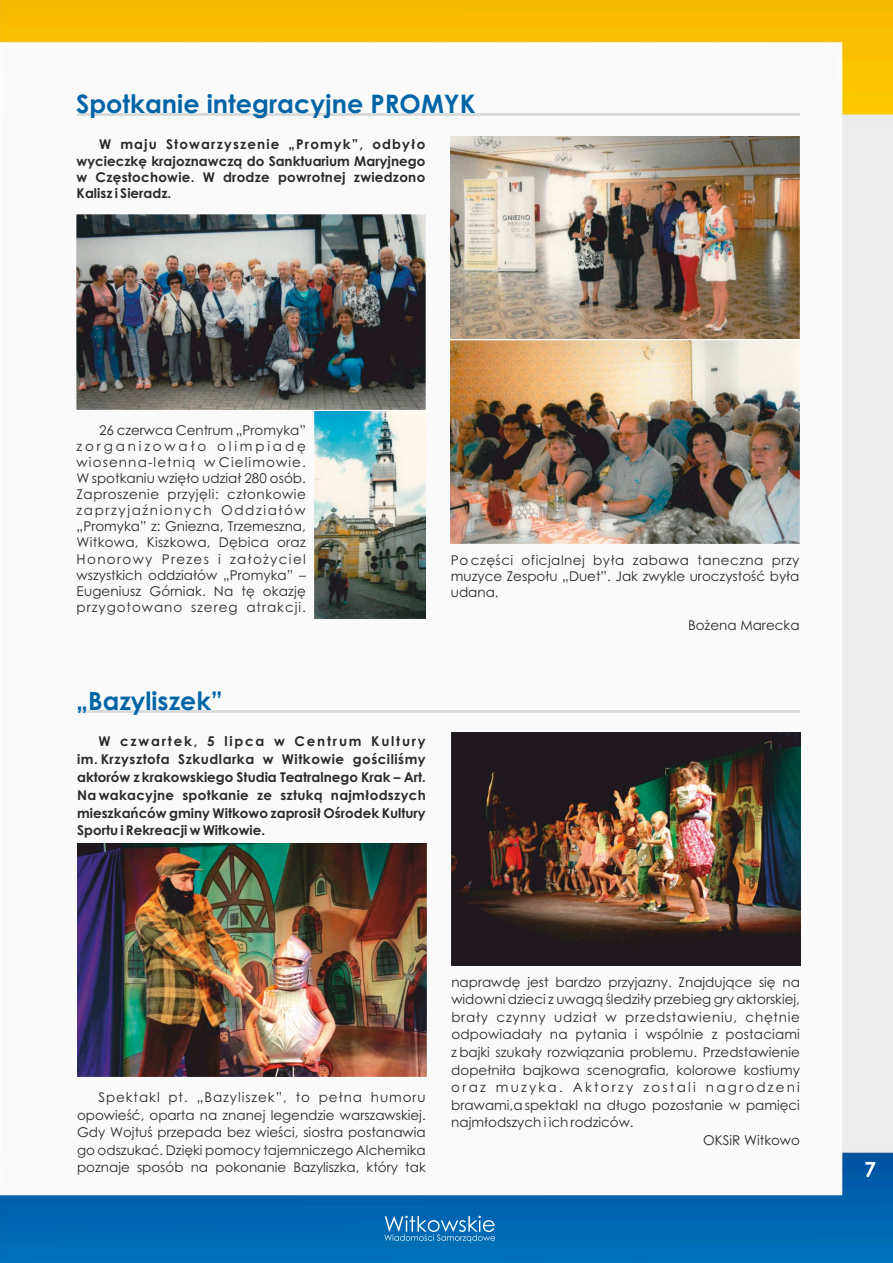
<style>
.page{position:relative;width:893px;height:1263px;background:#fff}
.page>*{position:absolute;margin:0;border:0;box-sizing:border-box;transform-origin:0 0}
.t1{font:700 25.5px "Century Gothic";color:#0065a7}
.t2{font:700 25.2px "Century Gothic";color:#0065a7}
.t3{font:13.5px/16px "Century Gothic";color:#2a2a29;text-align:justify}
.t4{font:700 13.5px/17.9px "Century Gothic";color:#2a2a29;text-align:justify}
.t5{font:13.5px "Century Gothic";letter-spacing:.055em;color:#2a2a29}
.t6{font:13.5px "Century Gothic";letter-spacing:.165em;color:#2a2a29}
</style>
<div class="page">
<img style="left:0;top:0;width:893px;height:1263px">
<svg style="left:865px;top:1162px;width:10px;height:15px"></svg>
<svg style="left:384px;top:1216px;width:111px;height:26px;background:#3386c1"></svg>
<hr style="left:77px;top:114px;width:722px;height:2px;background:#d9dada">
<hr style="left:77px;top:710px;width:723px;height:2px;background:#d9dada">
<img style="left:77px;top:844px;width:349px;height:232px">
<img style="left:451px;top:733px;width:349px;height:232px">
<img style="left:314px;top:411px;width:111px;height:208px">
<img style="left:76px;top:215px;width:350px;height:194px">
<img style="left:451px;top:136px;width:349px;height:203px">
<img style="left:451px;top:341px;width:349px;height:203px">
<h1 class="t1" style="left:76px;top:94px;width:401px">Spotkanie integracyjne PROMYK</h1>
<p class="t4" style="left:77px;top:137px;width:350px;line-height:16.4px;text-indent:23px">W maju Stowarzyszenie „Promyk”, odbyło wycieczkę krajoznawczą do Sanktuarium Maryjnego w Częstochowie. W drodze powrotnej zwiedzono Kalisz i Sieradz.</p>
<p class="t3" style="left:77px;top:423px;width:231px;text-indent:23px">26 czerwca Centrum „Promyka” zorganizowało olimpiadę wiosenna-letnią w Cielimowie.<br>W spotkaniu wzięło udział 280 osób.<br>Zaproszenie przyjęli: członkowie zaprzyjaźnionych Oddziałów „Promyka” z: Gniezna, Trzemeszna, Witkowa, Kiszkowa, Dębica oraz Honorowy Prezes i założyciel wszystkich oddziałów „Promyka” – Eugeniusz Górniak. Na tę okazję przygotowano szereg atrakcji.</p>
<h2 class="t2" style="left:76px;top:691px;width:149px">„Bazyliszek”</h2>
<p class="t4" style="left:77px;top:733px;width:350px;text-indent:21px">W czwartek, 5 lipca w Centrum Kultury im. Krzysztofa Szkudlarka w Witkowie gościliśmy aktorów z krakowskiego Studia Teatralnego Krak – Art.<br>Na wakacyjne spotkanie ze sztuką najmłodszych mieszkańców gminy Witkowo zaprosił Ośrodek Kultury Sportu i Rekreacji w Witkowie.</p>
<p class="t3" style="left:451px;top:554px;width:350px">Po części oficjalnej była zabawa taneczna przy muzyce Zespołu „Duet”. Jak zwykle uroczystość była udana.</p>
<p class="t3" style="left:688px;top:618px;width:113px">Bożena Marecka</p>
<p class="t3" style="left:77px;top:1090px;width:350px;line-height:17.5px;text-indent:21px">Spektakl pt. „Bazyliszek”, to pełna humoru opowieść, oparta na znanej legendzie warszawskiej.<br>Gdy Wojtuś przepada bez wieści, siostra postanawia go odszukać. Dzięki pomocy tajemniczego Alchemika poznaje sposób na pokonanie Bazyliszka, który tak</p>
<p class="t3" style="left:451px;top:975px;width:350px">naprawdę jest bardzo przyjazny. Znajdujące się na</p>
<p class="t3" style="left:451px;top:993px;width:350px">widowni dzieci z uwagą śledziły przebieg gry aktorskiej,</p>
<p class="t5" style="left:451px;top:1012px;width:350px">brały czynny udział w przedstawieniu, chętnie</p>
<p class="t3" style="left:451px;top:1028px;width:350px">odpowiadały na pytania i wspólnie z postaciami</p>
<p class="t3" style="left:451px;top:1045px;width:350px">z bajki szukały rozwiązania problemu. Przedstawienie</p>
<p class="t3" style="left:451px;top:1063px;width:350px">dopełniła bajkowa scenografia, kolorowe kostiumy</p>
<p class="t6" style="left:451px;top:1082px;width:350px">oraz muzyka. Aktorzy zostali nagrodzeni</p>
<p class="t3" style="left:451px;top:1098px;width:350px">brawami,a spektakl na długo pozostanie w pamięci</p>
<p class="t3" style="left:451px;top:1115px;width:184px">najmłodszych i ich rodziców.</p>
<p class="t3" style="left:703px;top:1133px;width:98px">OKSiR Witkowo</p>
</div>
